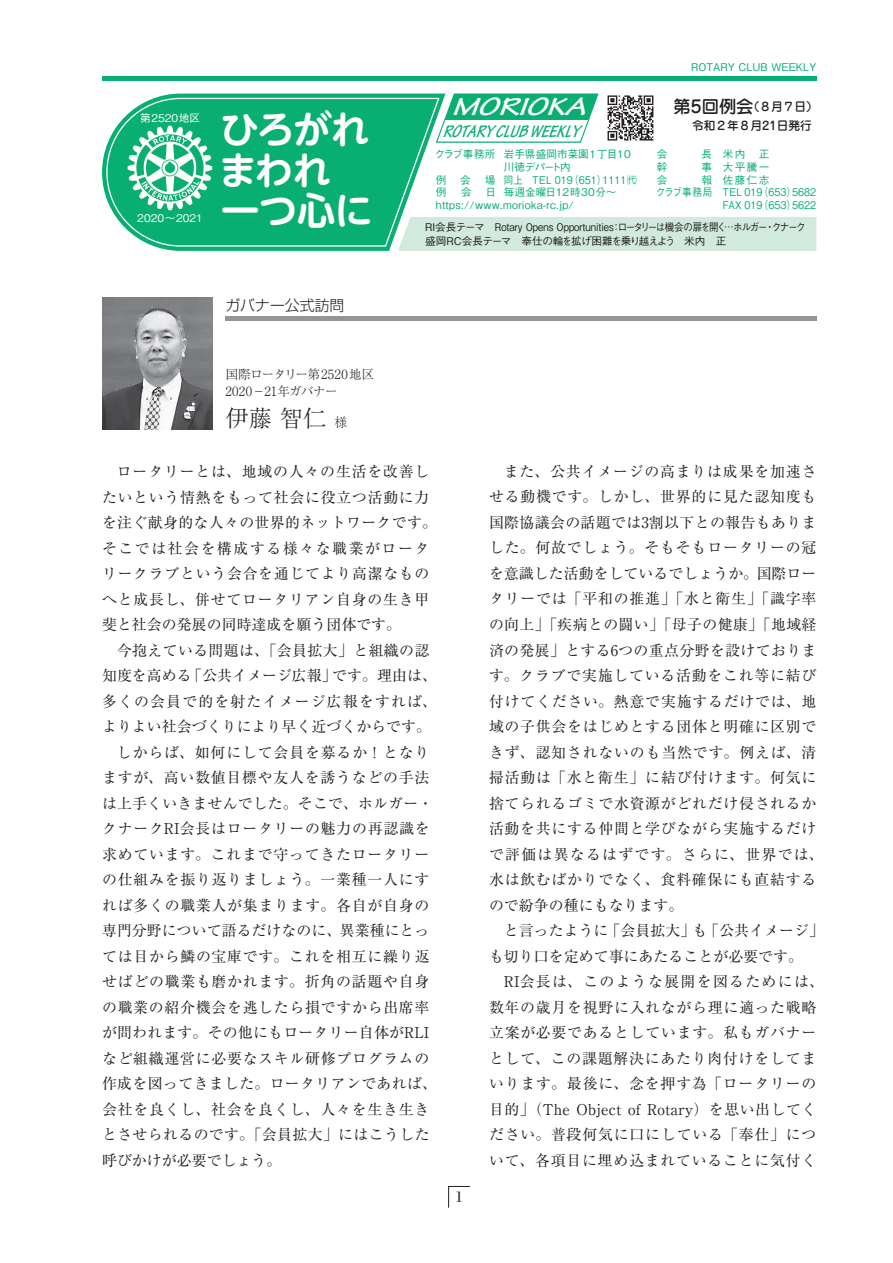
<style>
.page{position:relative;width:893px;height:1263px;background:#fff}
.page>*{position:absolute;margin:0;border:0;box-sizing:border-box;transform-origin:0 0}
.t1{font:700 38.25px/40.3px "UD Shin M Go Pr 6 De";letter-spacing:-.02em;color:#fff}
.t2{font:italic 700 26.4px "Tekton Pro";color:#fff;scale:1.25 1}
.t3{font:300 23.4px "Ryumin Pro";color:#231f20}
.t4{font:italic 700 condensed 18px "Tekton Pro";color:#09ae73}
.t5{font:15.9px "Bodoni";color:#231f20}
.t6{font:14.85px/25.5px "Ryumin Pro";letter-spacing:.05em;color:#231f20}
.t7{font:14.85px/25.5px "Ryumin Pro";letter-spacing:.005em;color:#231f20}
.t8{font:14.85px "Ryumin Pro";letter-spacing:.025em;color:#231f20}
.t9{font:14.85px "Ryumin Pro";letter-spacing:.015em;color:#231f20}
.t10{font:14.85px "Ryumin Pro";letter-spacing:.08em;color:#231f20}
.t11{font:300 14.85px "Shin Go Pro";color:#231f20}
.t12{font:300 12.75px/17px "Ryumin Pro";letter-spacing:-.005em;color:#231f20}
.t13{font:500 11.7px/18.5px "Jun 34 Pro";color:#231f20}
.t14{font:500 10.65px "Gothic BBB Pr 6";color:#09ae73}
.t15{font:500 10.65px/13.4px "Gothic BBB Pr 6";letter-spacing:-.03em;color:#231f20}
.t16{font:500 10.65px "Gothic BBB Pr 6";color:#09ae73;scale:.9 1}
.t17{font:500 10.65px "Gothic BBB Pr 6";letter-spacing:.025em;color:#09ae73}
.t18{font:500 10.65px "Gothic BBB Pro";color:#fff}
.t19{font:500 10.65px "Gothic BBB Pr 6";letter-spacing:-.08em;color:#09ae73}
.s1{font-size:17.25px}
.s2{font-size:12.75px}
</style>
<div class="page">
<svg style="left:102px;top:94px;width:334px;height:157px;fill:#09ae73"></svg>
<svg style="left:106px;top:97px;width:330px;height:150px;background:#25b782"></svg>
<div style="left:398px;top:217px;width:418px;height:34px;background:#d2eadd"></div>
<img style="left:126px;top:124px;width:88px;height:88px">
<svg style="left:436px;top:93px;width:163px;height:50px"></svg>
<hr style="left:102px;top:77px;width:714px;height:4px;background:#09ae73">
<img style="left:607px;top:95px;width:47px;height:46px">
<hr style="left:225px;top:317px;width:591px;height:4px;background:#939598">
<img style="left:102px;top:298px;width:111px;height:131px">
<svg style="left:448px;top:1186px;width:22px;height:22px"></svg>
<p class="t18" style="left:140px;top:109px;width:62px">第2520地区</p>
<h1 class="t1" style="left:219px;top:107px;width:152px">ひろがれまわれ</h1>
<p class="t18" style="left:137px;top:209px;width:67px">2020～2021</p>
<h1 class="t1" style="left:221px;top:188px;width:153px">一つ心に</h1>
<p class="t11" style="left:225px;top:293px;width:121px">ガバナー公式訪問</p>
<p class="t14" style="left:691px;top:58px;width:127px">ROTARY CLUB WEEKLY</p>
<p class="t13" style="left:692px;top:96px;width:127px;text-indent:-18px"><span class="s1">第5回例会</span>（８月７日）令和２年８月21日発行</p>
<h2 class="t2" style="left:451px;top:91px;width:118px">MORIOKA</h2>
<p class="t4" style="left:442px;top:120px;width:146px">ROTARYCLUBWEEKLY</p>
<p class="t14" style="left:435px;top:146px;width:198px">クラブ事務所 岩手県盛岡市菜園1丁目10</p>
<p class="t14" style="left:657px;top:146px;width:12px">会</p>
<p class="t14" style="left:702px;top:146px;width:69px">長 米内　正</p>
<p class="t19" style="left:504px;top:158px;width:68px">川徳デパート内</p>
<p class="t14" style="left:657px;top:158px;width:12px">幹</p>
<p class="t14" style="left:702px;top:158px;width:69px">事 大平騰一</p>
<p class="t14" style="left:436px;top:171px;width:12px">例</p>
<p class="t14" style="left:460px;top:171px;width:12px">会</p>
<p class="t14" style="left:485px;top:171px;width:153px">場 同上　TEL 019（651）1111㈹</p>
<p class="t14" style="left:657px;top:171px;width:12px">会</p>
<p class="t14" style="left:702px;top:171px;width:69px">報 佐藤仁志</p>
<p class="t14" style="left:436px;top:184px;width:12px">例</p>
<p class="t14" style="left:461px;top:184px;width:12px">会</p>
<p class="t14" style="left:486px;top:184px;width:132px">日 毎週金曜日12時30分～</p>
<p class="t16" style="left:656px;top:184px;width:180px">クラブ事務局 TEL 019（653）5682</p>
<p class="t17" style="left:436px;top:197px;width:139px">https://www.morioka-rc.jp/</p>
<p class="t16" style="left:723px;top:197px;width:106px">FAX 019（653）5622</p>
<p class="t15" style="left:425px;top:220px;width:382px">RI会長テーマ　Rotary Opens Opportunities：ロータリーは機会の扉を開く…ホルガー・クナーク盛岡RC会長テーマ　奉仕の輪を拡げ困難を乗り越えよう　米内　正</p>
<p class="t12" style="left:225px;top:365px;width:150px">国際ロータリー第2520地区<br>2020−21年ガバナー</p>
<h3 class="t3" style="left:225px;top:399px;width:123px">伊藤 智仁 <span class="s2">様</span></h3>
<p class="t6" style="left:102px;top:458px;width:336px;text-indent:15px">ロータリーとは、地域の人々の生活を改善したいという情熱をもって社会に役立つ活動に力を注ぐ献身的な人々の世界的ネットワークです。そこでは社会を構成する様々な職業がロータリークラブという会合を通じてより高潔なものへと成長し、併せてロータリアン自身の生き甲斐と社会の発展の同時達成を願う団体です。</p>
<p class="t8" style="left:117px;top:638px;width:314px">今抱えている問題は、「会員拡大」と組織の認</p>
<p class="t7" style="left:102px;top:662px;width:336px">知度を高める「公共イメージ広報」です。理由は、</p>
<p class="t10" style="left:102px;top:689px;width:336px">多くの会員で的を射たイメージ広報をすれば、</p>
<p class="t7" style="left:102px;top:713px;width:330px">よりよい社会づくりにより早く近づくからです。</p>
<p class="t6" style="left:117px;top:738px;width:314px">しからば、如何にして会員を募るか！となり</p>
<p class="t6" style="left:102px;top:764px;width:329px">ますが、高い数値目標や友人を誘うなどの手法</p>
<p class="t9" style="left:102px;top:791px;width:333px">は上手くいきませんでした。そこで、ホルガー・</p>
<p class="t6" style="left:102px;top:815px;width:329px">クナークRI会長はロータリーの魅力の再認識を</p>
<p class="t6" style="left:102px;top:840px;width:329px">求めています。これまで守ってきたロータリー</p>
<p class="t6" style="left:102px;top:866px;width:329px">の仕組みを振り返りましょう。一業種一人にす</p>
<p class="t6" style="left:102px;top:891px;width:329px">れば多くの職業人が集まります。各自が自身の</p>
<p class="t7" style="left:102px;top:917px;width:329px">専門分野について語るだけなのに、異業種にとっ</p>
<p class="t6" style="left:102px;top:942px;width:329px">ては目から鱗の宝庫です。これを相互に繰り返</p>
<p class="t6" style="left:102px;top:968px;width:329px">せばどの職業も磨かれます。折角の話題や自身</p>
<p class="t6" style="left:102px;top:993px;width:329px">の職業の紹介機会を逃したら損ですから出席率</p>
<p class="t9" style="left:102px;top:1021px;width:329px">が問われます。その他にもロータリー自体がRLI</p>
<p class="t6" style="left:102px;top:1044px;width:329px">など組織運営に必要なスキル研修プログラムの</p>
<p class="t8" style="left:102px;top:1072px;width:336px">作成を図ってきました。ロータリアンであれば、</p>
<p class="t6" style="left:102px;top:1095px;width:329px">会社を良くし、社会を良くし、人々を生き生き</p>
<p class="t8" style="left:102px;top:1123px;width:329px">とさせられるのです。「会員拡大」にはこうした</p>
<p class="t7" style="left:102px;top:1146px;width:181px">呼びかけが必要でしょう。</p>
<p class="t5" style="left:455px;top:1188px;width:9px">1</p>
<p class="t6" style="left:489px;top:458px;width:336px;text-indent:15px">また、公共イメージの高まりは成果を加速させる動機です。しかし、世界的に見た認知度も国際協議会の話題では3割以下との報告もありました。何故でしょう。そもそもロータリーの冠を意識した活動をしているでしょうか。国際ロータリーでは「平和の推進」「水と衛生」「識字率の向上」「疾病との闘い」「母子の健康」「地域経済の発展」とする6つの重点分野を設けております。クラブで実施している活動をこれ等に結び付けてください。熱意で実施するだけでは、地域の子供会をはじめとする団体と明確に区別できず、認知されないのも当然です。例えば、清掃活動は「水と衛生」に結び付けます。何気に捨てられるゴミで水資源がどれだけ侵されるか活動を共にする仲間と学びながら実施するだけで評価は異なるはずです。さらに、世界では、水は飲むばかりでなく、食料確保にも直結するので紛争の種にもなります。</p>
<p class="t7" style="left:489px;top:917px;width:336px;text-indent:15px">と言ったように「会員拡大」も「公共イメージ」も切り口を定めて事にあたることが必要です。</p>
<p class="t6" style="left:489px;top:968px;width:336px;text-indent:15px">RI会長は、このような展開を図るためには、数年の歳月を視野に入れながら理に適った戦略立案が必要であるとしています。私もガバナーとして、この課題解決にあたり肉付けをしてまいります。最後に、念を押す為「ロータリーの目的」（The Object of Rotary）を思い出してください。普段何気に口にしている「奉仕」について、各項目に埋め込まれていることに気付く</p>
</div>
